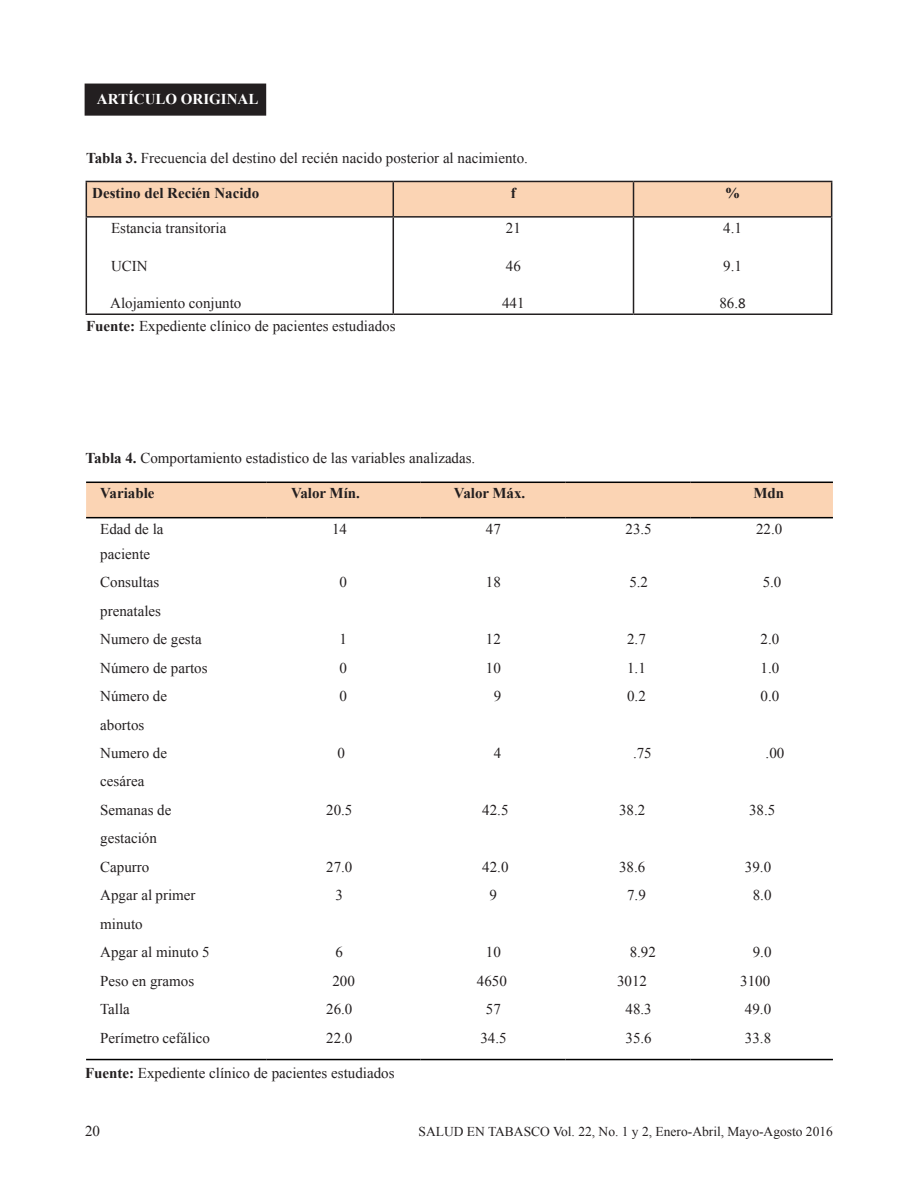
<style>
.page{position:relative;width:918px;height:1188px;background:#fff}
.page>*{position:absolute;margin:0;border:0;box-sizing:border-box;transform-origin:0 0}
.Table_Paragraph{font:15px "Times New Roman";color:#231f20}
.Normal_wrd_118{font:15px "Times New Roman";color:#231f20}
.Table_Paragraph-2{font:700 15px "Times New Roman";color:#231f20}
.Normal_wrd_118-2{font:700 15px "Times New Roman";color:#231f20}
.t1{font:700 15px "Times New Roman";color:#fff}
.t2{font:13.5px "Times New Roman";color:#231f20}
.s1{font-weight:700}
.s2{font-family:"Calibri"}
</style>
<div class="page">
<div style="left:85px;top:84px;width:180px;height:31px;background:#231f20"></div>
<div style="left:85px;top:84px;width:181px;height:32px;border:2px solid #231f20"></div>
<div style="left:87px;top:182px;width:744px;height:34px;background:#fbd4b4"></div>
<hr style="left:86px;top:181px;width:307px;height:1px;background:#231f20">
<hr style="left:86px;top:182px;width:1px;height:34px;background:#231f20">
<hr style="left:393px;top:181px;width:241px;height:1px;background:#231f20">
<hr style="left:393px;top:182px;width:1px;height:34px;background:#231f20">
<hr style="left:634px;top:181px;width:198px;height:1px;background:#231f20">
<hr style="left:633px;top:182px;width:1px;height:34px;background:#231f20">
<hr style="left:831px;top:182px;width:1px;height:34px;background:#231f20">
<hr style="left:86px;top:216px;width:307px;height:2px;background:#231f20">
<hr style="left:86px;top:218px;width:1px;height:96px;background:#231f20">
<hr style="left:393px;top:216px;width:241px;height:2px;background:#231f20">
<hr style="left:393px;top:218px;width:1px;height:96px;background:#231f20">
<hr style="left:634px;top:216px;width:198px;height:2px;background:#231f20">
<hr style="left:633px;top:218px;width:1px;height:96px;background:#231f20">
<hr style="left:831px;top:218px;width:1px;height:96px;background:#231f20">
<hr style="left:86px;top:314px;width:307px;height:1px;background:#231f20">
<hr style="left:393px;top:314px;width:241px;height:1px;background:#231f20">
<hr style="left:634px;top:314px;width:198px;height:1px;background:#231f20">
<div style="left:86px;top:483px;width:747px;height:34px;background:#fbd4b4"></div>
<hr style="left:86px;top:482px;width:181px;height:1px;background:#000">
<hr style="left:267px;top:482px;width:154px;height:1px;background:#000">
<hr style="left:421px;top:482px;width:145px;height:1px;background:#000">
<hr style="left:566px;top:482px;width:125px;height:1px;background:#000">
<hr style="left:691px;top:482px;width:142px;height:1px;background:#000">
<hr style="left:86px;top:517px;width:181px;height:1px;background:#000">
<hr style="left:267px;top:517px;width:154px;height:1px;background:#000">
<hr style="left:421px;top:517px;width:145px;height:1px;background:#000">
<hr style="left:566px;top:517px;width:125px;height:1px;background:#000">
<hr style="left:691px;top:517px;width:142px;height:1px;background:#000">
<hr style="left:86px;top:1059px;width:181px;height:1px;background:#000">
<hr style="left:267px;top:1059px;width:154px;height:1px;background:#000">
<hr style="left:421px;top:1059px;width:145px;height:1px;background:#000">
<hr style="left:566px;top:1059px;width:125px;height:1px;background:#000">
<hr style="left:691px;top:1059px;width:142px;height:1px;background:#000">
<p class="t1" style="left:97px;top:89px;width:163px">ARTÍCULO ORIGINAL</p>
<p class="Normal_wrd_118" style="left:86px;top:148px;width:443px"><span class="s1">Tabla 3.</span> Frecuencia del destino del recién nacido posterior al nacimiento.</p>
<p class="Normal_wrd_118-2" style="left:92px;top:182px;width:169px">Destino del Recién Nacido</p>
<p class="Normal_wrd_118-2" style="left:511px;top:182px;width:6px">f</p>
<p class="Normal_wrd_118-2" style="left:725px;top:182px;width:16px">%</p>
<p class="Normal_wrd_118" style="left:111px;top:218px;width:117px">Estancia transitoria</p>
<p class="Normal_wrd_118" style="left:111px;top:256px;width:38px">UCIN</p>
<p class="Normal_wrd_118" style="left:110px;top:293px;width:133px">Alojamiento conjunto</p>
<p class="Normal_wrd_118" style="left:506px;top:218px;width:16px">21</p>
<p class="Normal_wrd_118" style="left:506px;top:256px;width:16px">46</p>
<p class="Normal_wrd_118" style="left:502px;top:293px;width:24px">441</p>
<p class="Normal_wrd_118" style="left:723px;top:218px;width:20px">4.1</p>
<p class="Normal_wrd_118" style="left:723px;top:256px;width:20px">9.1</p>
<p class="Normal_wrd_118" style="left:719px;top:293px;width:28px">86.<span class="s2">8</span></p>
<p class="Normal_wrd_118" style="left:86px;top:316px;width:311px"><span class="s1">Fuente:</span> Expediente clínico de pacientes estudiados</p>
<p class="Normal_wrd_118" style="left:86px;top:448px;width:391px"><span class="s1">Tabla 4.</span> Comportamiento estadistico de las variables analizadas.</p>
<p class="Table_Paragraph-2" style="left:100px;top:483px;width:56px">Variable</p>
<p class="Table_Paragraph-2" style="left:291px;top:483px;width:71px">Valor Mín.</p>
<p class="Table_Paragraph-2" style="left:454px;top:483px;width:73px">Valor Máx.</p>
<p class="Table_Paragraph-2" style="left:753px;top:483px;width:32px">Mdn</p>
<p class="Table_Paragraph" style="left:100px;top:519px;width:65px">Edad de la</p>
<p class="Table_Paragraph" style="left:332px;top:519px;width:16px">14</p>
<p class="Table_Paragraph" style="left:486px;top:519px;width:16px">47</p>
<p class="Table_Paragraph" style="left:626px;top:519px;width:28px">23.5</p>
<p class="Table_Paragraph" style="left:756px;top:519px;width:28px">22.0</p>
<p class="Table_Paragraph" style="left:100px;top:544px;width:51px">paciente</p>
<p class="Table_Paragraph" style="left:100px;top:572px;width:61px">Consultas</p>
<p class="Table_Paragraph" style="left:340px;top:572px;width:9px">0</p>
<p class="Table_Paragraph" style="left:486px;top:572px;width:16px">18</p>
<p class="Table_Paragraph" style="left:629px;top:572px;width:20px">5.2</p>
<p class="Table_Paragraph" style="left:763px;top:572px;width:20px">5.0</p>
<p class="Table_Paragraph" style="left:100px;top:601px;width:62px">prenatales</p>
<p class="Table_Paragraph" style="left:100px;top:629px;width:103px">Numero de gesta</p>
<p class="Table_Paragraph" style="left:340px;top:629px;width:9px">1</p>
<p class="Table_Paragraph" style="left:486px;top:629px;width:16px">12</p>
<p class="Table_Paragraph" style="left:627px;top:629px;width:20px">2.7</p>
<p class="Table_Paragraph" style="left:761px;top:629px;width:20px">2.0</p>
<p class="Table_Paragraph" style="left:100px;top:658px;width:109px">Número de partos</p>
<p class="Table_Paragraph" style="left:340px;top:658px;width:9px">0</p>
<p class="Table_Paragraph" style="left:486px;top:658px;width:16px">10</p>
<p class="Table_Paragraph" style="left:627px;top:658px;width:20px">1.1</p>
<p class="Table_Paragraph" style="left:761px;top:658px;width:20px">1.0</p>
<p class="Table_Paragraph" style="left:100px;top:686px;width:68px">Número de</p>
<p class="Table_Paragraph" style="left:340px;top:686px;width:9px">0</p>
<p class="Table_Paragraph" style="left:494px;top:686px;width:9px">9</p>
<p class="Table_Paragraph" style="left:627px;top:686px;width:20px">0.2</p>
<p class="Table_Paragraph" style="left:761px;top:686px;width:20px">0.0</p>
<p class="Table_Paragraph" style="left:100px;top:714px;width:46px">abortos</p>
<p class="Table_Paragraph" style="left:100px;top:743px;width:68px">Numero de</p>
<p class="Table_Paragraph" style="left:337px;top:743px;width:9px">0</p>
<p class="Table_Paragraph" style="left:494px;top:743px;width:9px">4</p>
<p class="Table_Paragraph" style="left:633px;top:743px;width:20px">.75</p>
<p class="Table_Paragraph" style="left:766px;top:743px;width:20px">.00</p>
<p class="Table_Paragraph" style="left:100px;top:771px;width:46px">cesárea</p>
<p class="Table_Paragraph" style="left:100px;top:800px;width:73px">Semanas de</p>
<p class="Table_Paragraph" style="left:326px;top:800px;width:28px">20.5</p>
<p class="Table_Paragraph" style="left:482px;top:800px;width:28px">42.5</p>
<p class="Table_Paragraph" style="left:619px;top:800px;width:28px">38.2</p>
<p class="Table_Paragraph" style="left:749px;top:800px;width:28px">38.5</p>
<p class="Table_Paragraph" style="left:100px;top:828px;width:58px">gestación</p>
<p class="Table_Paragraph" style="left:100px;top:857px;width:51px">Capurro</p>
<p class="Table_Paragraph" style="left:326px;top:857px;width:28px">27.0</p>
<p class="Table_Paragraph" style="left:482px;top:857px;width:28px">42.0</p>
<p class="Table_Paragraph" style="left:619px;top:857px;width:28px">38.6</p>
<p class="Table_Paragraph" style="left:745px;top:857px;width:28px">39.0</p>
<p class="Table_Paragraph" style="left:100px;top:885px;width:97px">Apgar al primer</p>
<p class="Table_Paragraph" style="left:336px;top:885px;width:9px">3</p>
<p class="Table_Paragraph" style="left:490px;top:885px;width:9px">9</p>
<p class="Table_Paragraph" style="left:627px;top:885px;width:20px">7.9</p>
<p class="Table_Paragraph" style="left:753px;top:885px;width:20px">8.0</p>
<p class="Table_Paragraph" style="left:100px;top:914px;width:44px">minuto</p>
<p class="Table_Paragraph" style="left:100px;top:942px;width:111px">Apgar al minuto 5</p>
<p class="Table_Paragraph" style="left:336px;top:942px;width:9px">6</p>
<p class="Table_Paragraph" style="left:486px;top:942px;width:16px">10</p>
<p class="Table_Paragraph" style="left:630px;top:942px;width:28px">8.92</p>
<p class="Table_Paragraph" style="left:753px;top:942px;width:20px">9.0</p>
<p class="Table_Paragraph" style="left:100px;top:971px;width:95px">Peso en gramos</p>
<p class="Table_Paragraph" style="left:332px;top:971px;width:24px">200</p>
<p class="Table_Paragraph" style="left:477px;top:971px;width:31px">4650</p>
<p class="Table_Paragraph" style="left:617px;top:971px;width:31px">3012</p>
<p class="Table_Paragraph" style="left:740px;top:971px;width:31px">3100</p>
<p class="Table_Paragraph" style="left:100px;top:999px;width:31px">Talla</p>
<p class="Table_Paragraph" style="left:326px;top:999px;width:28px">26.0</p>
<p class="Table_Paragraph" style="left:486px;top:999px;width:16px">57</p>
<p class="Table_Paragraph" style="left:626px;top:999px;width:28px">48.3</p>
<p class="Table_Paragraph" style="left:745px;top:999px;width:28px">49.0</p>
<p class="Table_Paragraph" style="left:100px;top:1027px;width:111px">Perímetro cefálico</p>
<p class="Table_Paragraph" style="left:326px;top:1027px;width:28px">22.0</p>
<p class="Table_Paragraph" style="left:480px;top:1027px;width:28px">34.5</p>
<p class="Table_Paragraph" style="left:626px;top:1027px;width:28px">35.6</p>
<p class="Table_Paragraph" style="left:745px;top:1027px;width:28px">33.8</p>
<p class="Normal_wrd_118" style="left:85px;top:1063px;width:311px"><span class="s1">Fuente:</span> Expediente clínico de pacientes estudiados</p>
<p class="Normal_wrd_118" style="left:85px;top:1121px;width:16px">20</p>
<p class="t2" style="left:419px;top:1122px;width:416px">SALUD EN TABASCO Vol. 22, No. 1 y 2, Enero-Abril, Mayo-Agosto 2016</p>
</div>
